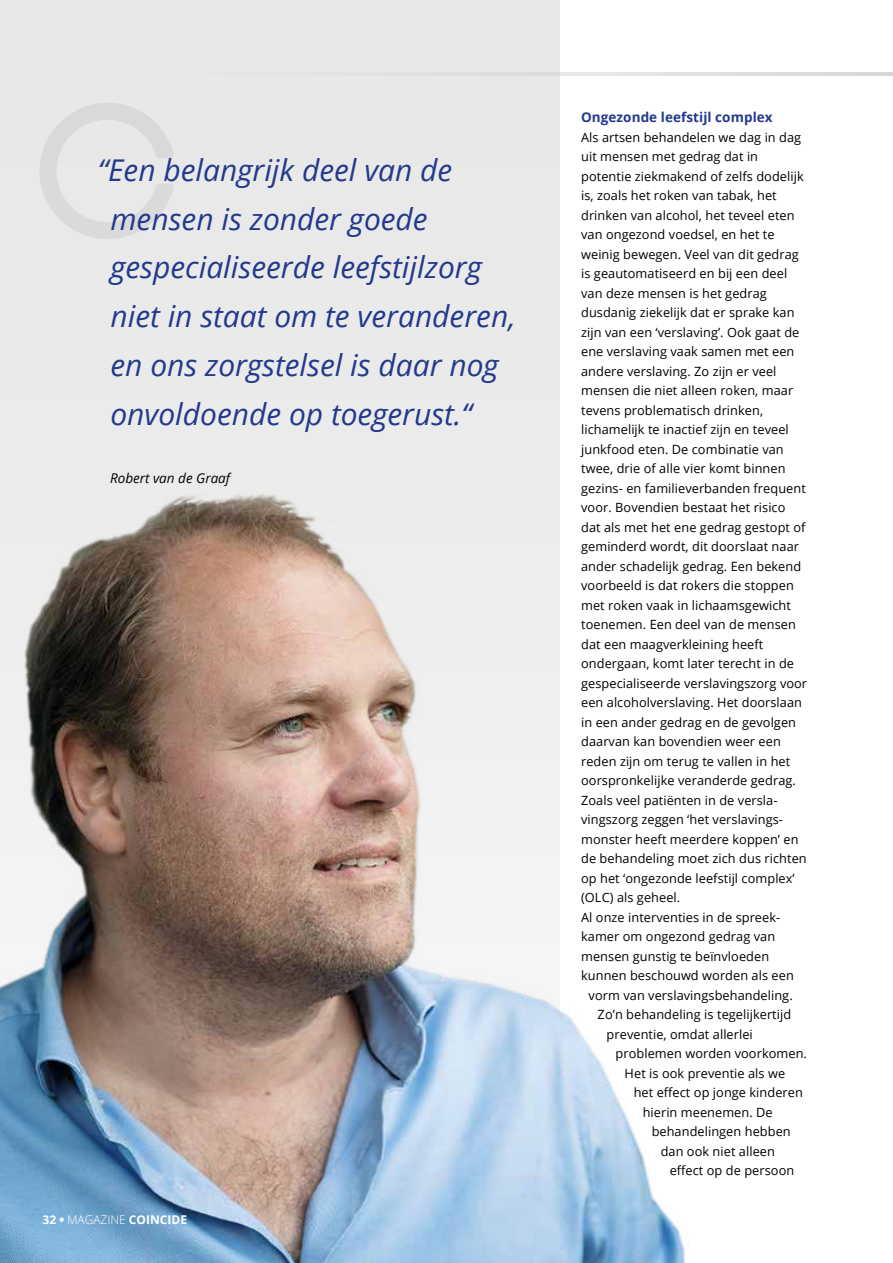
<style>
.page{position:relative;width:893px;height:1263px;background:#fff}
.page>*{position:absolute;margin:0;border:0;box-sizing:border-box;transform-origin:0 0}
.t1{font:italic 30px/48.8px "Open Sans";color:#22398e}
.t2{font:700 13.5px "Open Sans";letter-spacing:.005em;color:#22398e}
.t3{font:italic 13.5px "Open Sans";color:#000}
.t4{font:12.75px "Open Sans";letter-spacing:.005em;color:#000}
.t5{font:700 12px "Open Sans";color:#fff}
.s1{font-weight:800}
.s2{font-weight:300}
</style>
<div class="page">
<hr style="left:43px;top:72px;width:850px;height:3px;background:#e0dfdf">
<div style="left:0;top:0;width:560px;height:1263px;background:#e9e9e9"></div>
<img style="left:0;top:494px;width:686px;height:769px">
<svg style="left:40px;top:103px;width:133px;height:136px"></svg>
<h1 class="t1" style="left:110px;top:145px;width:407px;text-indent:-13px">“Een belangrijk deel van de mensen is zonder goede gespecialiseerde leefstijlzorg niet in staat om te veranderen, en ons zorgstelsel is daar nog onvoldoende op toegerust.“</h1>
<p class="t3" style="left:110px;top:469px;width:122px">Robert van de Graaf</p>
<p class="t5" style="left:43px;top:1211px;width:146px">32 <span class="s1">•</span> <span class="s2">MAGAZINE</span> COINCIDE</p>
<p class="t2" style="left:581px;top:108px;width:193px">Ongezonde leefstijl complex</p>
<p class="t4" style="left:581px;top:128px;width:222px">Als artsen behandelen we dag in dag</p>
<p class="t4" style="left:581px;top:148px;width:178px">uit mensen met gedrag dat in</p>
<p class="t4" style="left:581px;top:167px;width:224px">potentie ziekmakend of zelfs dodelijk</p>
<p class="t4" style="left:581px;top:187px;width:197px">is, zoals het roken van tabak, het</p>
<p class="t4" style="left:581px;top:206px;width:215px">drinken van alcohol, het teveel eten</p>
<p class="t4" style="left:581px;top:226px;width:195px">van ongezond voedsel, en het te</p>
<p class="t4" style="left:581px;top:245px;width:219px">weinig bewegen. Veel van dit gedrag</p>
<p class="t4" style="left:581px;top:265px;width:208px">is geautomatiseerd en bij een deel</p>
<p class="t4" style="left:581px;top:284px;width:187px">van deze mensen is het gedrag</p>
<p class="t4" style="left:581px;top:304px;width:215px">dusdanig ziekelijk dat er sprake kan</p>
<p class="t4" style="left:581px;top:323px;width:220px">zijn van een ‘verslaving’. Ook gaat de</p>
<p class="t4" style="left:581px;top:343px;width:215px">ene verslaving vaak samen met een</p>
<p class="t4" style="left:581px;top:362px;width:197px">andere verslaving. Zo zijn er veel</p>
<p class="t4" style="left:581px;top:382px;width:214px">mensen die niet alleen roken, maar</p>
<p class="t4" style="left:581px;top:401px;width:183px">tevens problematisch drinken,</p>
<p class="t4" style="left:581px;top:421px;width:209px">lichamelijk te inactief zijn en teveel</p>
<p class="t4" style="left:581px;top:440px;width:204px">junkfood eten. De combinatie van</p>
<p class="t4" style="left:581px;top:460px;width:206px">twee, drie of alle vier komt binnen</p>
<p class="t4" style="left:581px;top:479px;width:226px">gezins- en familieverbanden frequent</p>
<p class="t4" style="left:581px;top:499px;width:206px">voor. Bovendien bestaat het risico</p>
<p class="t4" style="left:581px;top:518px;width:226px">dat als met het ene gedrag gestopt of</p>
<p class="t4" style="left:581px;top:538px;width:219px">geminderd wordt, dit doorslaat naar</p>
<p class="t4" style="left:581px;top:557px;width:222px">ander schadelijk gedrag. Een bekend</p>
<p class="t4" style="left:581px;top:577px;width:214px">voorbeeld is dat rokers die stoppen</p>
<p class="t4" style="left:581px;top:596px;width:211px">met roken vaak in lichaamsgewicht</p>
<p class="t4" style="left:581px;top:616px;width:216px">toenemen. Een deel van de mensen</p>
<p class="t4" style="left:581px;top:635px;width:184px">dat een maagverkleining heeft</p>
<p class="t4" style="left:581px;top:655px;width:214px">ondergaan, komt later terecht in de</p>
<p class="t4" style="left:581px;top:674px;width:228px">gespecialiseerde verslavingszorg voor</p>
<p class="t4" style="left:581px;top:694px;width:222px">een alcoholverslaving. Het doorslaan</p>
<p class="t4" style="left:581px;top:713px;width:216px">in een ander gedrag en de gevolgen</p>
<p class="t4" style="left:581px;top:733px;width:201px">daarvan kan bovendien weer een</p>
<p class="t4" style="left:581px;top:752px;width:211px">reden zijn om terug te vallen in het</p>
<p class="t4" style="left:581px;top:772px;width:216px">oorspronkelijke veranderde gedrag.</p>
<p class="t4" style="left:581px;top:791px;width:198px">Zoals veel patiënten in de versla-</p>
<p class="t4" style="left:581px;top:811px;width:203px">vingszorg zeggen ‘het verslavings-</p>
<p class="t4" style="left:581px;top:830px;width:219px">monster heeft meerdere koppen’ en</p>
<p class="t4" style="left:581px;top:850px;width:227px">de behandeling moet zich dus richten</p>
<p class="t4" style="left:581px;top:869px;width:215px">op het ‘ongezonde leefstijl complex’</p>
<p class="t4" style="left:581px;top:889px;width:101px">(OLC) als geheel.</p>
<p class="t4" style="left:581px;top:908px;width:201px">Al onze interventies in de spreek-</p>
<p class="t4" style="left:581px;top:928px;width:196px">kamer om ongezond gedrag van</p>
<p class="t4" style="left:581px;top:947px;width:190px">mensen gunstig te beïnvloeden</p>
<p class="t4" style="left:581px;top:967px;width:214px">kunnen beschouwd worden als een</p>
<p class="t4" style="left:589px;top:986px;width:206px">vorm van verslavingsbehandeling.</p>
<p class="t4" style="left:598px;top:1006px;width:195px">Zo’n behandeling is tegelijkertijd</p>
<p class="t4" style="left:607px;top:1025px;width:148px">preventie, omdat allerlei</p>
<p class="t4" style="left:616px;top:1045px;width:193px">problemen worden voorkomen.</p>
<p class="t4" style="left:625px;top:1064px;width:162px">Het is ook preventie als we</p>
<p class="t4" style="left:634px;top:1084px;width:171px">het effect op jonge kinderen</p>
<p class="t4" style="left:643px;top:1103px;width:132px">hierin meenemen. De</p>
<p class="t4" style="left:652px;top:1123px;width:141px">behandelingen hebben</p>
<p class="t4" style="left:661px;top:1142px;width:116px">dan ook niet alleen</p>
<p class="t4" style="left:670px;top:1162px;width:126px">effect op de persoon</p>
</div>
